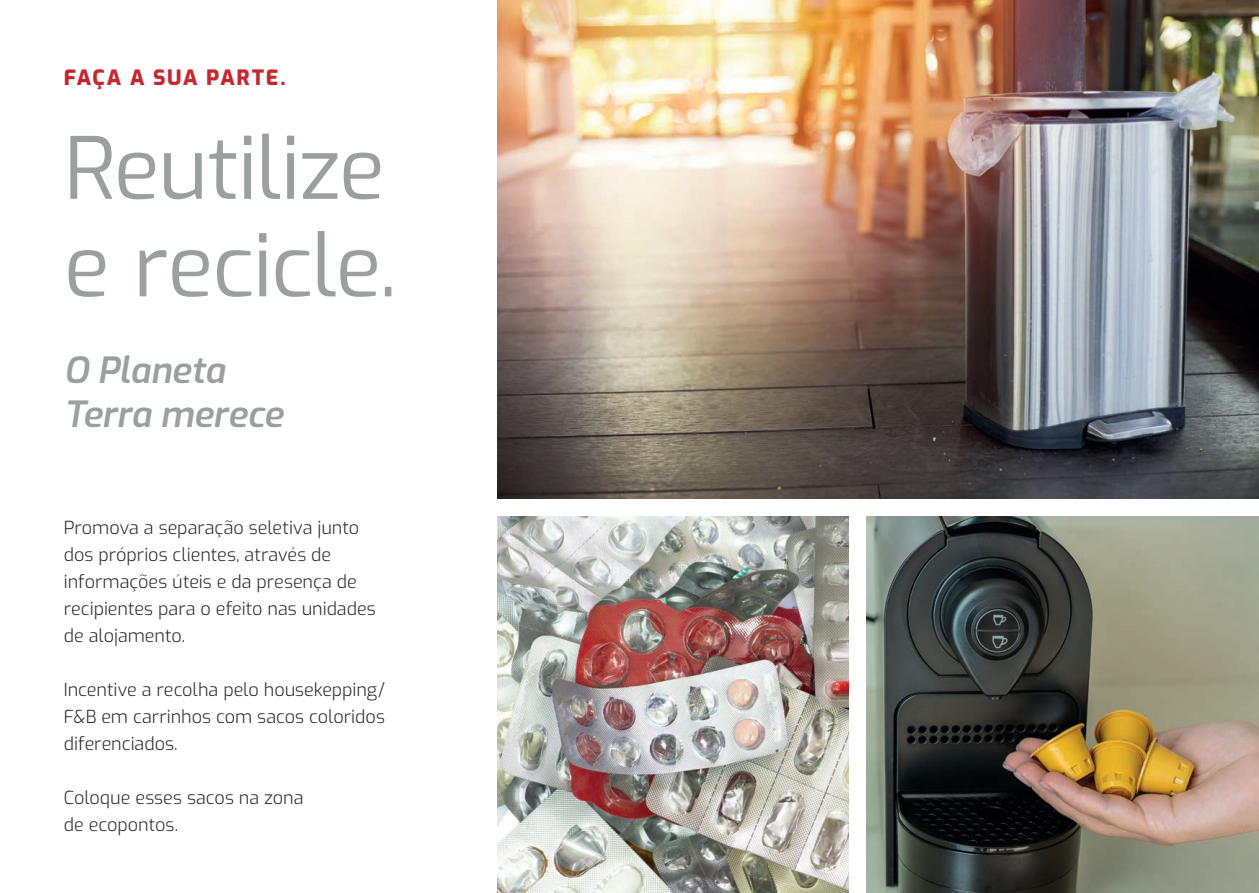
<style>
.page{position:relative;width:1259px;height:893px;background:#fff}
.page>*{position:absolute;margin:0;border:0;box-sizing:border-box;transform-origin:0 0}
.t1{font:100 85.5px/97.5px "Exo";letter-spacing:-.02em;color:#9b9f9f}
.t2{font:italic 100 36px/43.2px "Exo";letter-spacing:-.005em;color:#9b9f9f}
.t3{font:100 21px "Exo";letter-spacing:.075em;color:#c7262f}
.t4{font:100 18px/27px "Exo";color:#231f20}
</style>
<div class="page">
<img style="left:497px;top:0;width:762px;height:498px">
<img style="left:497px;top:516px;width:351px;height:377px">
<img style="left:866px;top:516px;width:393px;height:377px">
<p class="t3" style="left:64px;top:62px;width:223px">FAÇA A SUA PARTE.</p>
<h1 class="t1" style="left:64px;top:115px;width:334px">Reutilize e recicle.</h1>
<h2 class="t2" style="left:64px;top:347px;width:221px">O Planeta<br>Terra merece</h2>
<p class="t4" style="left:64px;top:514px;width:313px">Promova a separação seletiva junto dos próprios clientes, através de informações úteis e da presença de recipientes para o efeito nas unidades de alojamento.</p>
<p class="t4" style="left:64px;top:676px;width:323px;text-align:justify">Incentive a recolha pelo housekepping/ F&amp;B em carrinhos com sacos coloridos diferenciados.</p>
<p class="t4" style="left:64px;top:784px;width:241px">Coloque esses sacos na zona de ecopontos.</p>
</div>
